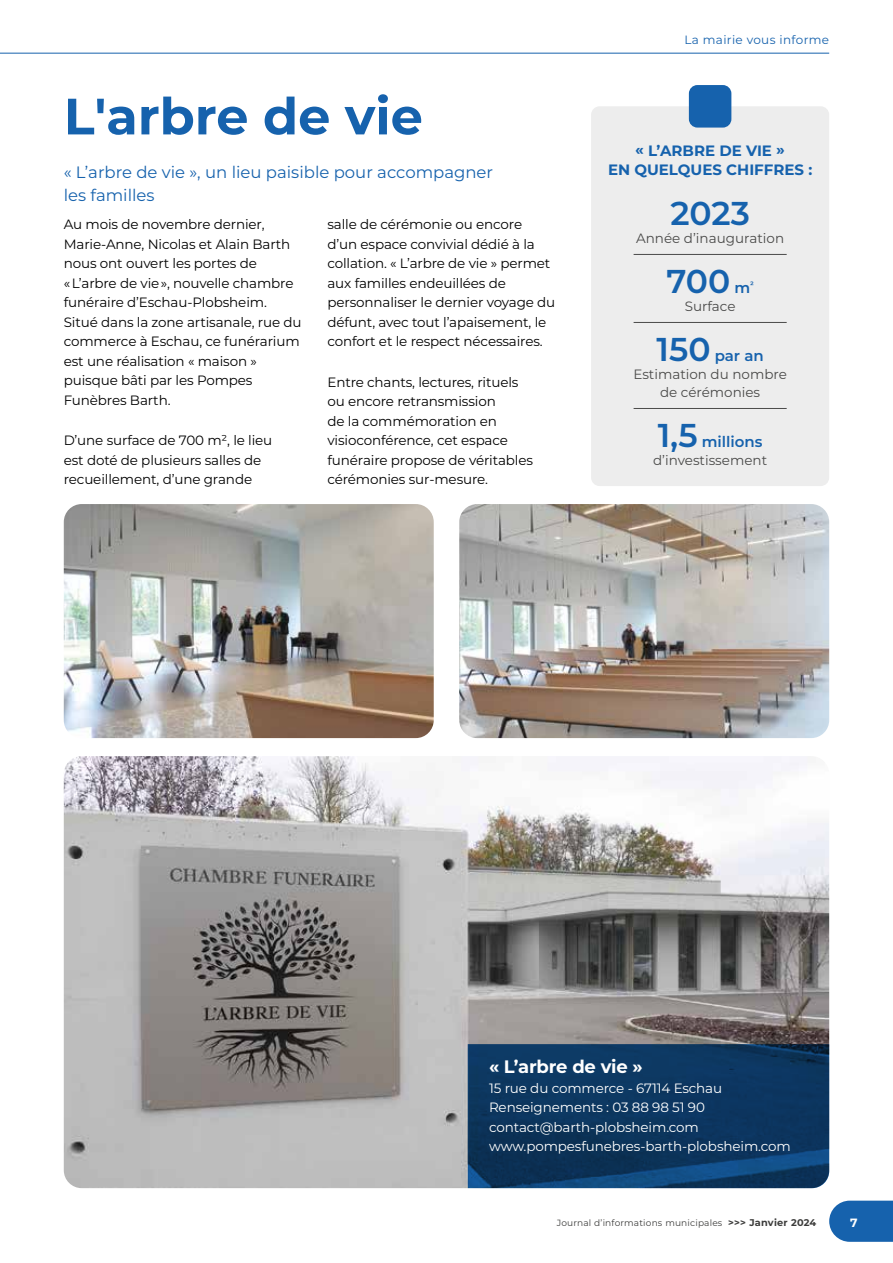
<style>
.page{position:relative;width:893px;height:1263px;background:#fff}
.page>*{position:absolute;margin:0;border:0;box-sizing:border-box;transform-origin:0 0}
.t1{font:700 51px "Montserrat";color:#1662ad}
.t2{font:600 33px "Montserrat";letter-spacing:-.005em;color:#1662ad}
.t3{font:700 18px "Montserrat";letter-spacing:-.01em;color:#fff}
.t4{font:16.5px/22.5px "Montserrat";color:#1662ad}
.t5{font:700 15px/19.5px "Montserrat";color:#1662ad;text-align:center}
.t6{font:600 15px "Montserrat";color:#1662ad}
.t7{font:13.5px/19.5px "Montserrat";letter-spacing:-.01em;color:#000}
.t8{font:13.5px/19.5px "Montserrat";letter-spacing:-.01em;color:#fff}
.t9{font:13.5px/18px "Montserrat";color:#4a4a49;text-align:center}
.t10{font:12px "Montserrat";letter-spacing:.03em;color:#1662ad}
.t11{font:700 12px "Montserrat";color:#fff}
.t12{font:9px "Montserrat";letter-spacing:.02em;color:#3c3c3b}
.s1{font-size:15px}
.s2{font-size:33px}
.s3{font-weight:700;font-size:9.75px}
</style>
<div class="page">
<hr style="left:0;top:53px;width:829px;height:1px;background:#1662ad">
<svg style="left:829px;top:1200px;width:64px;height:42px;background:#2b70b4"></svg>
<img style="left:64px;top:756px;width:765px;height:432px">
<img style="left:64px;top:504px;width:370px;height:234px">
<img style="left:459px;top:504px;width:370px;height:234px">
<div style="left:591px;top:106px;width:238px;height:380px;background:#ededed;border-radius:9px"></div>
<div style="left:689px;top:85px;width:42px;height:43px;background:#1662ad;border-radius:9px"></div>
<hr style="left:634px;top:254px;width:153px;height:1px;background:#4a4a49">
<hr style="left:634px;top:322px;width:153px;height:1px;background:#4a4a49">
<hr style="left:634px;top:408px;width:153px;height:1px;background:#4a4a49">
<svg style="left:468px;top:1044px;width:361px;height:144px;background:#0c3760"></svg>
<h1 class="t1" style="left:64px;top:80px;width:361px">L'arbre de vie</h1>
<p class="t4" style="left:64px;top:160px;width:431px">« L’arbre de vie », un lieu paisible pour accompagner les familles</p>
<p class="t7" style="left:64px;top:214px;width:239px">Au mois de novembre dernier,<br>Marie-Anne, Nicolas et Alain Barth nous ont ouvert les portes de<br>« L’arbre de vie », nouvelle chambre funéraire d’Eschau-Plobsheim.<br>Situé dans la zone artisanale, rue du commerce à Eschau, ce funérarium est une réalisation « maison » puisque bâti par les Pompes<br>Funèbres Barth.</p>
<p class="t7" style="left:64px;top:430px;width:210px">D’une surface de 700 m², le lieu est doté de plusieurs salles de recueillement, d’une grande</p>
<p class="t7" style="left:327px;top:214px;width:229px">salle de cérémonie ou encore d’un espace convivial dédié à la collation. « L’arbre de vie » permet aux familles endeuillées de personnaliser le dernier voyage du défunt, avec tout l’apaisement, le confort et le respect nécessaires.</p>
<p class="t7" style="left:327px;top:372px;width:207px">Entre chants, lectures, rituels ou encore retransmission<br>de la commémoration en visioconférence, cet espace funéraire propose de véritables cérémonies sur-mesure.</p>
<p class="t10" style="left:684px;top:31px;width:146px">La mairie vous informe</p>
<p class="t5" style="left:608px;top:140px;width:206px">« L’ARBRE DE VIE »<br>EN QUELQUES CHIFFRES :</p>
<h2 class="t2" style="left:670px;top:190px;width:81px">2023</h2>
<p class="t9" style="left:636px;top:229px;width:149px">Année d’inauguration</p>
<h2 class="t2" style="left:666px;top:258px;width:89px">700 <span class="s1">m</span><sup>²</sup></h2>
<p class="t9" style="left:685px;top:297px;width:52px">Surface</p>
<p class="t6" style="left:656px;top:345px;width:109px"><span class="s2">150</span> par an</p>
<p class="t9" style="left:633px;top:365px;width:155px">Estimation du nombre de cérémonies</p>
<p class="t6" style="left:658px;top:431px;width:106px"><span class="s2">1,5</span> millions</p>
<p class="t9" style="left:653px;top:451px;width:116px">d’investissement</p>
<h3 class="t3" style="left:489px;top:1054px;width:155px">« L’arbre de vie »</h3>
<p class="t8" style="left:489px;top:1078px;width:303px">15 rue du commerce - 67114 Eschau Renseignements : 03 88 98 51 90 contact@barth-plobsheim.com www.pompesfunebres-barth-plobsheim.com</p>
<p class="t12" style="left:557px;top:1216px;width:261px">Journal d’informations municipales <span class="s3">&gt;&gt;&gt; Janvier 2024</span></p>
<p class="t11" style="left:850px;top:1214px;width:9px">7</p>
</div>
